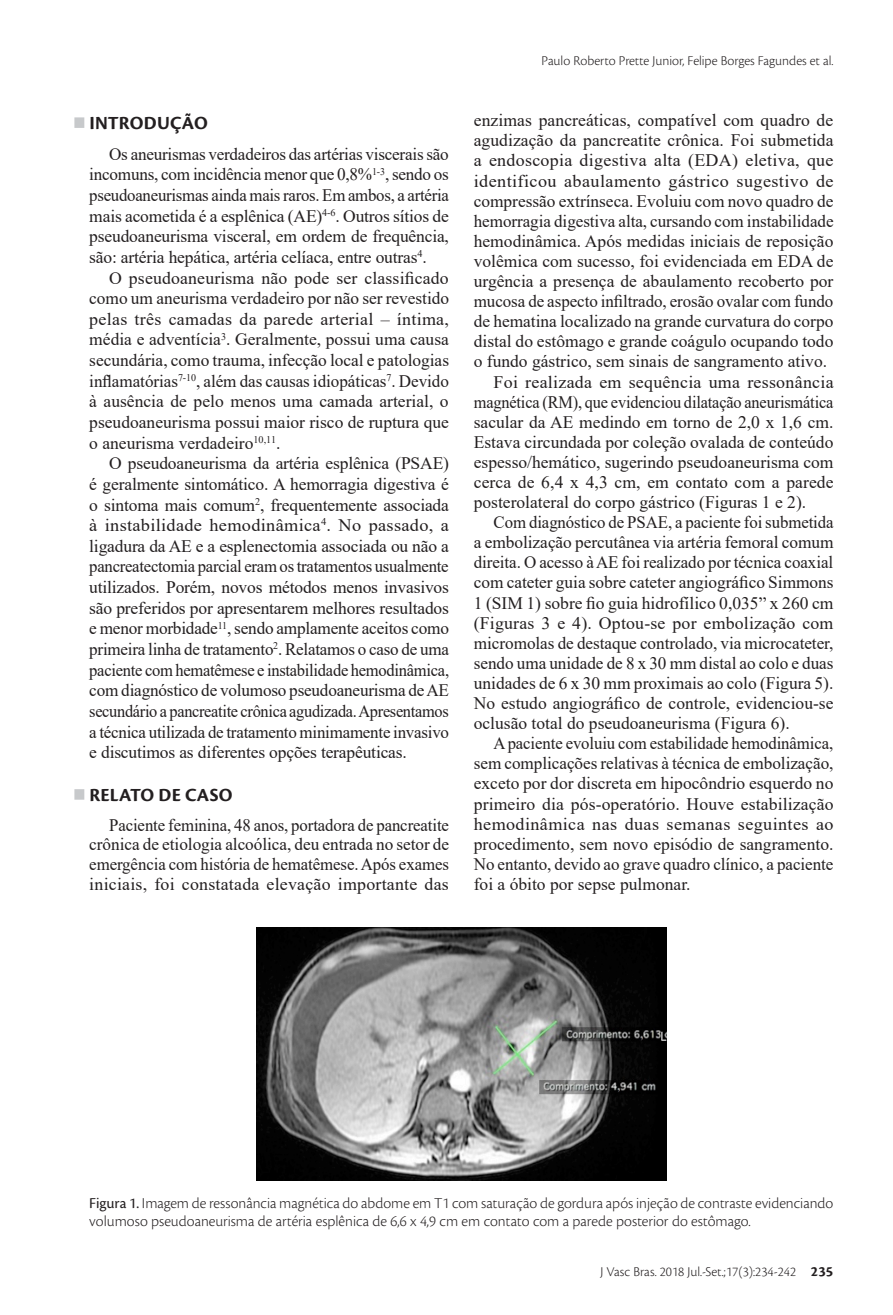
<style>
.page{position:relative;width:893px;height:1315px;background:#fff}
.page>*{position:absolute;margin:0;border:0;box-sizing:border-box;transform-origin:0 0}
.Heading1{font:700 19.25px "Cronos Pro";letter-spacing:.015em;color:#231f20}
.Paragraph{font:17.5px/20.7px "Times New Roman";color:#231f20;text-align:justify}
.Paragraph-2{font:17.5px/20.1px "Times New Roman";color:#231f20;text-align:justify;scale:.96 1}
.FigureCaption{font:300 15.75px/17.5px "Cronos Pro";color:#231f20}
.t1{font:300 14px "Cronos Pro";color:#231f20}
.s1{font-weight:400}
.s2{font-weight:700;font-size:14.88px}
.s3{font-weight:700;font-size:14.88px;color:#fff}
</style>
<div class="page">
<div style="left:74px;top:117px;width:10px;height:11px;background:#c7c9cb"></div>
<div style="left:74px;top:789px;width:10px;height:10px;background:#c7c9cb"></div>
<img style="left:256px;top:927px;width:410px;height:254px">
<p class="Heading1" style="left:89px;top:112px;width:119px">INTROD UÇÃO</p>
<p class="Paragraph" style="left:89px;top:143px;width:361px;text-indent:20px">Os aneurismas verdadeiros das artérias viscerais são incomuns, com incidência menor que 0,8%<sup>1-3</sup>, sendo os pseudoaneurismas ainda mais raros. Em ambos, a artéria mais acometida é a esplênica (AE)<sup>4-6</sup>. Outros sítios de pseudoaneurisma visceral, em ordem de frequência, são: artéria hepática, artéria celíaca, entre outras<sup>4</sup>.</p>
<p class="Paragraph" style="left:89px;top:267px;width:361px;text-indent:20px">O pseudoaneurisma não pode ser classificado como um aneurisma verdadeiro por não ser revestido pelas três camadas da parede arterial – íntima, média e adventícia<sup>3</sup>. Geralmente, possui uma causa secundária, como trauma, infecção local e patologias inflamatórias<sup>7-10</sup>, além das causas idiopáticas<sup>7</sup>. Devido à ausência de pelo menos uma camada arterial, o pseudoaneurisma possui maior risco de ruptura que o aneurisma verdadeiro<sup>10,11</sup>.</p>
<p class="Paragraph" style="left:89px;top:452px;width:361px;text-indent:20px">O pseudoaneurisma da artéria esplênica (PSAE) é geralmente sintomático. A hemorragia digestiva é o sintoma mais comum<sup>2</sup>, frequentemente associada à instabilidade hemodinâmica<sup>4</sup>. No passado, a ligadura da AE e a esplenectomia associada ou não a pancreatectomia parcial eram os tratamentos usualmente utilizados. Porém, novos métodos menos invasivos são preferidos por apresentarem melhores resultados e menor morbidade<sup>11</sup>, sendo amplamente aceitos como primeira linha de tratamento<sup>2</sup>. Relatamos o caso de uma paciente com hematêmese e instabilidade hemodinâmica, com diagnóstico de volumoso pseudoaneurisma de AE secundário a pancreatite crônica agudizada. Apresentamos a técnica utilizada de tratamento minimamente invasivo e discutimos as diferentes opções terapêuticas.</p>
<p class="Heading1" style="left:89px;top:784px;width:23px">RELATO</p>
<p class="Heading1" style="left:159px;top:784px;width:51px">DE CASO</p>
<p class="Paragraph-2" style="left:89px;top:814px;width:376px;text-indent:20px">Paciente feminina, 48 anos, portadora de pancreatite crônica de etiologia alcoólica, deu entrada no setor de emergência com história de hematêmese. Após exames iniciais, foi constatada elevação importante das</p>
<p class="t1" style="left:542px;top:53px;width:293px">Paulo Roberto Prette Junior, Felipe Borges Fagundes et al.</p>
<p class="Paragraph" style="left:474px;top:110px;width:361px;line-height:20.1px">enzimas pancreáticas, compatível com quadro de agudização da pancreatite crônica. Foi submetida a endoscopia digestiva alta (EDA) eletiva, que identificou abaulamento gástrico sugestivo de compressão extrínseca. Evoluiu com novo quadro de hemorragia digestiva alta, cursando com instabilidade hemodinâmica. Após medidas iniciais de reposição volêmica com sucesso, foi evidenciada em EDA de urgência a presença de abaulamento recoberto por mucosa de aspecto infiltrado, erosão ovalar com fundo de hematina localizado na grande curvatura do corpo distal do estômago e grande coágulo ocupando todo o fundo gástrico, sem sinais de sangramento ativo.</p>
<p class="Paragraph" style="left:474px;top:371px;width:361px;line-height:20.1px;text-indent:20px">Foi realizada em sequência uma ressonância magnética (RM), que evidenciou dilatação aneurismática sacular da AE medindo em torno de 2,0 x 1,6 cm.<br>Estava circundada por coleção ovalada de conteúdo espesso/hemático, sugerindo pseudoaneurisma com cerca de 6,4 x 4,3 cm, em contato com a parede posterolateral do corpo gástrico (Figuras 1 e 2).</p>
<p class="Paragraph-2" style="left:474px;top:512px;width:376px;text-indent:20px">Com diagnóstico de PSAE, a paciente foi submetida a embolização percutânea via artéria femoral comum direita. O acesso à AE foi realizado por técnica coaxial com cateter guia sobre cateter angiográfico Simmons 1 (SIM 1) sobre fio guia hidrofílico 0,035” x 260 cm (Figuras 3 e 4). Optou-se por embolização com micromolas de destaque controlado, via microcateter, sendo uma unidade de 8 x 30 mm distal ao colo e duas unidades de 6 x 30 mm proximais ao colo (Figura 5).<br>No estudo angiográfico de controle, evidenciou-se oclusão total do pseudoaneurisma (Figura 6).</p>
<p class="Paragraph-2" style="left:474px;top:733px;width:376px;text-indent:20px">A paciente evoluiu com estabilidade hemodinâmica, sem complicações relativas à técnica de embolização, exceto por dor discreta em hipocôndrio esquerdo no primeiro dia pós-operatório. Houve estabilização hemodinâmica nas duas semanas seguintes ao procedimento, sem novo episódio de sangramento.<br>No entanto, devido ao grave quadro clínico, a paciente foi a óbito por sepse pulmonar.</p>
<p class="FigureCaption" style="left:89px;top:1194px;width:746px"><span class="s1">Figura 1.</span> Imagem de ressonância magnética do abdome em T1 com saturação de gordura após injeção de contraste evidenciando volumoso pseudoaneurisma de artéria esplênica de 6,6 x 4,9 cm em contato com a parede posterior do estômago.</p>
<p class="t1" style="left:600px;top:1263px;width:271px">J Vasc Bras. 2018 Jul.-Set.;17(3):234-242 <span class="s2">235</span><span class="s3">235/242</span></p>
</div>
